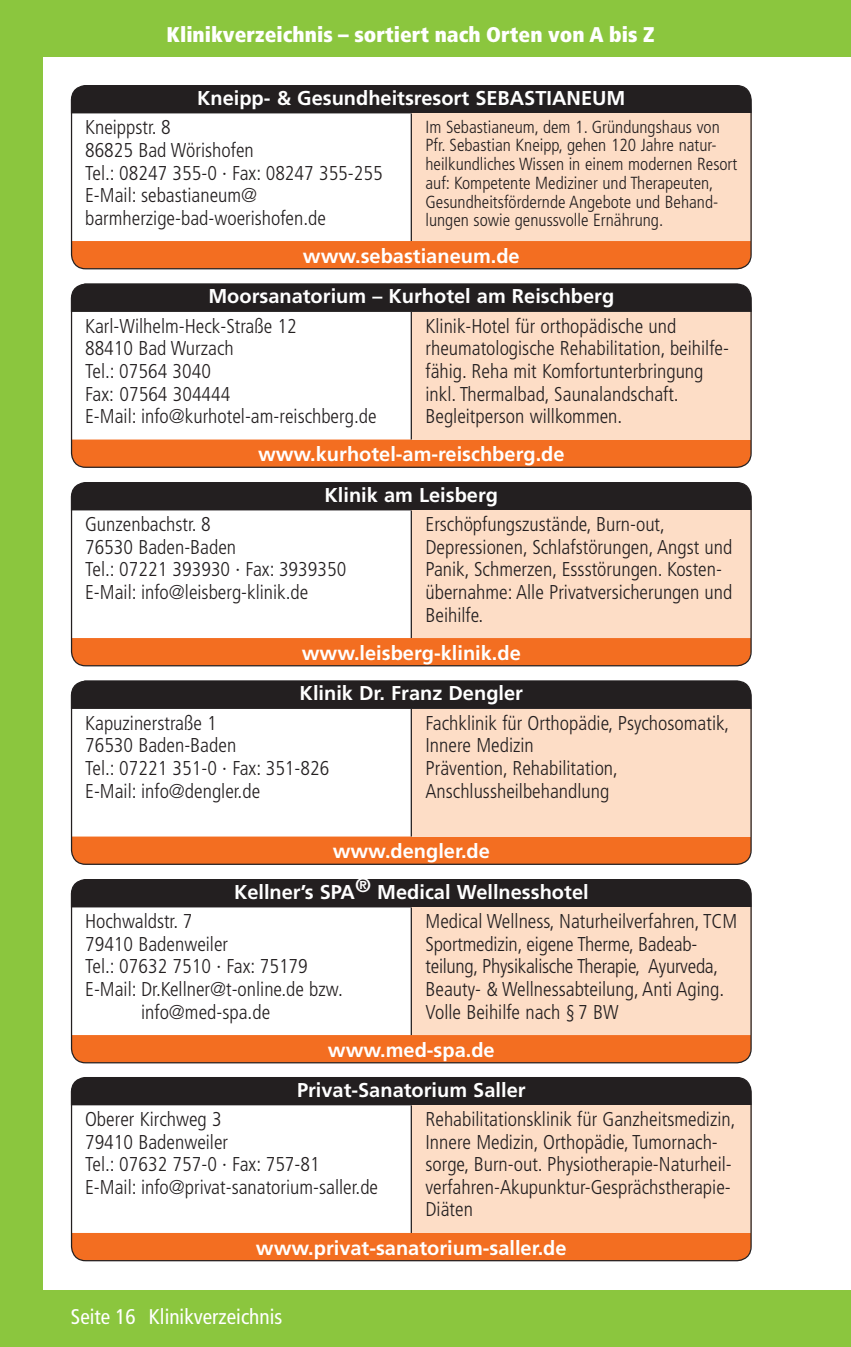
<style>
.page{position:relative;width:851px;height:1347px;background:#fff}
.page>*{position:absolute;margin:0;border:0;box-sizing:border-box;transform-origin:0 0}
.t1{font:900 condensed 21.25px "Frutiger";color:#fff}
.t2{font:condensed 21.25px "Frutiger";color:#fff}
.t3{font:300 condensed 20px/22.5px "Frutiger";color:#231f20}
.t4{font:700 20px "Frutiger";color:#fff}
.t5{font:300 condensed 17.5px/18.8px "Frutiger";color:#231f20}
</style>
<div class="page">
<div style="left:0;top:0;width:43px;height:1346px;background:#8bc63e"></div>
<div style="left:0;top:0;width:850px;height:57px;background:#8bc63e"></div>
<div style="left:0;top:1290px;width:850px;height:56px;background:#8bc63e"></div>
<div style="left:72px;top:241px;width:679px;height:28px;background:#f36e21"></div>
<div style="left:71px;top:85px;width:680px;height:28px;background:#231f20"></div>
<div style="left:411px;top:113px;width:340px;height:128px;background:#fdddc6"></div>
<hr style="left:410px;top:113px;width:2px;height:128px;background:#231f20">
<div style="left:71px;top:85px;width:680px;height:184px;border:1px solid #231f20;border-radius:14px"></div>
<div style="left:72px;top:439px;width:679px;height:28px;background:#f36e21"></div>
<div style="left:71px;top:284px;width:680px;height:28px;background:#231f20"></div>
<div style="left:411px;top:312px;width:340px;height:127px;background:#fdddc6"></div>
<hr style="left:410px;top:312px;width:2px;height:127px;background:#231f20">
<div style="left:71px;top:283px;width:680px;height:185px;border:1px solid #231f20;border-radius:14px"></div>
<div style="left:72px;top:638px;width:679px;height:28px;background:#f36e21"></div>
<div style="left:71px;top:482px;width:680px;height:28px;background:#231f20"></div>
<div style="left:411px;top:510px;width:340px;height:128px;background:#fdddc6"></div>
<hr style="left:410px;top:510px;width:2px;height:128px;background:#231f20">
<div style="left:71px;top:482px;width:680px;height:184px;border:1px solid #231f20;border-radius:14px"></div>
<div style="left:72px;top:836px;width:679px;height:28px;background:#f36e21"></div>
<div style="left:71px;top:681px;width:680px;height:28px;background:#231f20"></div>
<div style="left:411px;top:709px;width:340px;height:127px;background:#fdddc6"></div>
<hr style="left:410px;top:709px;width:2px;height:127px;background:#231f20">
<div style="left:71px;top:680px;width:680px;height:185px;border:1px solid #231f20;border-radius:14px"></div>
<div style="left:72px;top:1035px;width:679px;height:27px;background:#f36e21"></div>
<div style="left:71px;top:879px;width:680px;height:28px;background:#231f20"></div>
<div style="left:411px;top:907px;width:340px;height:128px;background:#fdddc6"></div>
<hr style="left:410px;top:907px;width:2px;height:128px;background:#231f20">
<div style="left:71px;top:879px;width:680px;height:184px;border:1px solid #231f20;border-radius:14px"></div>
<div style="left:72px;top:1232px;width:679px;height:28px;background:#f36e21"></div>
<div style="left:71px;top:1077px;width:680px;height:28px;background:#231f20"></div>
<div style="left:411px;top:1105px;width:340px;height:127px;background:#fdddc6"></div>
<hr style="left:410px;top:1105px;width:2px;height:127px;background:#231f20">
<div style="left:71px;top:1077px;width:680px;height:184px;border:1px solid #231f20;border-radius:14px"></div>
<p class="t1" style="left:167px;top:21px;width:489px">Klinikverzeichnis – sortiert nach Orten von A bis Z</p>
<p class="t4" style="left:197px;top:86px;width:430px">Kneipp- &amp; Gesundheitsresort SEBASTIANEUM</p>
<p class="t3" style="left:85px;top:117px;width:299px">Kneippstr. 8<br>86825 Bad Wörishofen<br>Tel.: 08247 355-0 · Fax: 08247 355-255<br>E-Mail: sebastianeum@ barmherzige-bad-woerishofen.de</p>
<p class="t5" style="left:425px;top:118px;width:313px">Im Sebastianeum, dem 1. Gründungshaus von Pfr. Sebastian Kneipp, gehen 120 Jahre natur&shy;heilkundliches Wissen in einem modernen Resort auf: Kompetente Mediziner und Therapeuten, Gesundheitsfördernde Angebote und Behand&shy;lungen sowie genussvolle Ernährung.</p>
<p class="t4" style="left:303px;top:244px;width:218px">www.sebastianeum.de</p>
<p class="t4" style="left:208px;top:284px;width:407px">Moorsanatorium – Kurhotel am Reischberg</p>
<p class="t3" style="left:85px;top:315px;width:293px">Karl-Wilhelm-Heck-Straße 12<br>88410 Bad Wurzach<br>Tel.: 07564 3040<br>Fax: 07564 304444<br>E-Mail: info@kurhotel-am-reischberg.de</p>
<p class="t3" style="left:425px;top:315px;width:305px">Klinik-Hotel für orthopädische und rheumatologische Rehabilitation, beihilfe&shy;fähig. Reha mit Komfortunterbringung inkl. Thermalbad, Saunalandschaft.<br>Begleitperson willkommen.</p>
<p class="t4" style="left:258px;top:443px;width:308px">www.kurhotel-am-reischberg.de</p>
<p class="t4" style="left:324px;top:483px;width:175px">Klinik am Leisberg</p>
<p class="t3" style="left:85px;top:513px;width:262px">Gunzenbachstr. 8<br>76530 Baden-Baden<br>Tel.: 07221 393930 · Fax: 3939350<br>E-Mail: info@leisberg-klinik.de</p>
<p class="t3" style="left:425px;top:513px;width:308px">Erschöpfungszustände, Burn-out, Depressionen, Schlafstörungen, Angst und Panik, Schmerzen, Essstörungen. Kosten&shy;übernahme: Alle Privatversicherungen und Beihilfe.</p>
<p class="t4" style="left:302px;top:641px;width:220px">www.leisberg-klinik.de</p>
<p class="t4" style="left:299px;top:681px;width:225px">Klinik Dr. Franz Dengler</p>
<p class="t3" style="left:85px;top:712px;width:246px">Kapuzinerstraße 1<br>76530 Baden-Baden<br>Tel.: 07221 351-0 · Fax: 351-826<br>E-Mail: info@dengler.de</p>
<p class="t3" style="left:425px;top:712px;width:305px">Fachklinik für Orthopädie, Psychosomatik,<br>Innere Medizin<br>Prävention, Rehabilitation,<br>Anschlussheilbehandlung</p>
<p class="t4" style="left:333px;top:839px;width:159px">www.dengler.de</p>
<p class="t4" style="left:234px;top:880px;width:356px">Kellner’s SPA® Medical Wellnesshotel</p>
<p class="t3" style="left:85px;top:910px;width:109px">Hochwaldstr. 7</p>
<p class="t3" style="left:85px;top:933px;width:144px">79410 Badenweiler</p>
<p class="t3" style="left:85px;top:955px;width:224px">Tel.: 07632 7510 · Fax: 75179</p>
<p class="t3" style="left:85px;top:978px;width:259px">E-Mail: Dr.Kellner@t-online.de bzw.</p>
<p class="t3" style="left:141px;top:1000px;width:130px">info@med-spa.de</p>
<p class="t3" style="left:425px;top:910px;width:313px">Medical Wellness, Naturheilverfahren, TCM Sportmedizin, eigene Therme, Badeab&shy;teilung, Physikalische Therapie, Ayurveda, Beauty- &amp; Wellnessabteilung, Anti Aging.<br>Volle Beihilfe nach § 7 BW</p>
<p class="t4" style="left:328px;top:1038px;width:168px">www.med-spa.de</p>
<p class="t4" style="left:297px;top:1077px;width:230px">Privat-Sanatorium Saller</p>
<p class="t3" style="left:85px;top:1108px;width:294px">Oberer Kirchweg 3<br>79410 Badenweiler<br>Tel.: 07632 757-0 · Fax: 757-81<br>E-Mail: info@privat-sanatorium-saller.de</p>
<p class="t3" style="left:425px;top:1108px;width:311px">Rehabilitationsklinik für Ganzheitsmedizin, Innere Medizin, Orthopädie, Tumornach&shy;sorge, Burn-out. Physiotherapie-Naturheil&shy;verfahren-Akupunktur-Gesprächstherapie-Diäten</p>
<p class="t4" style="left:256px;top:1236px;width:312px">www.privat-sanatorium-saller.de</p>
<p class="t2" style="left:71px;top:1304px;width:213px">Seite 16 Klinikverzeichnis</p>
</div>
